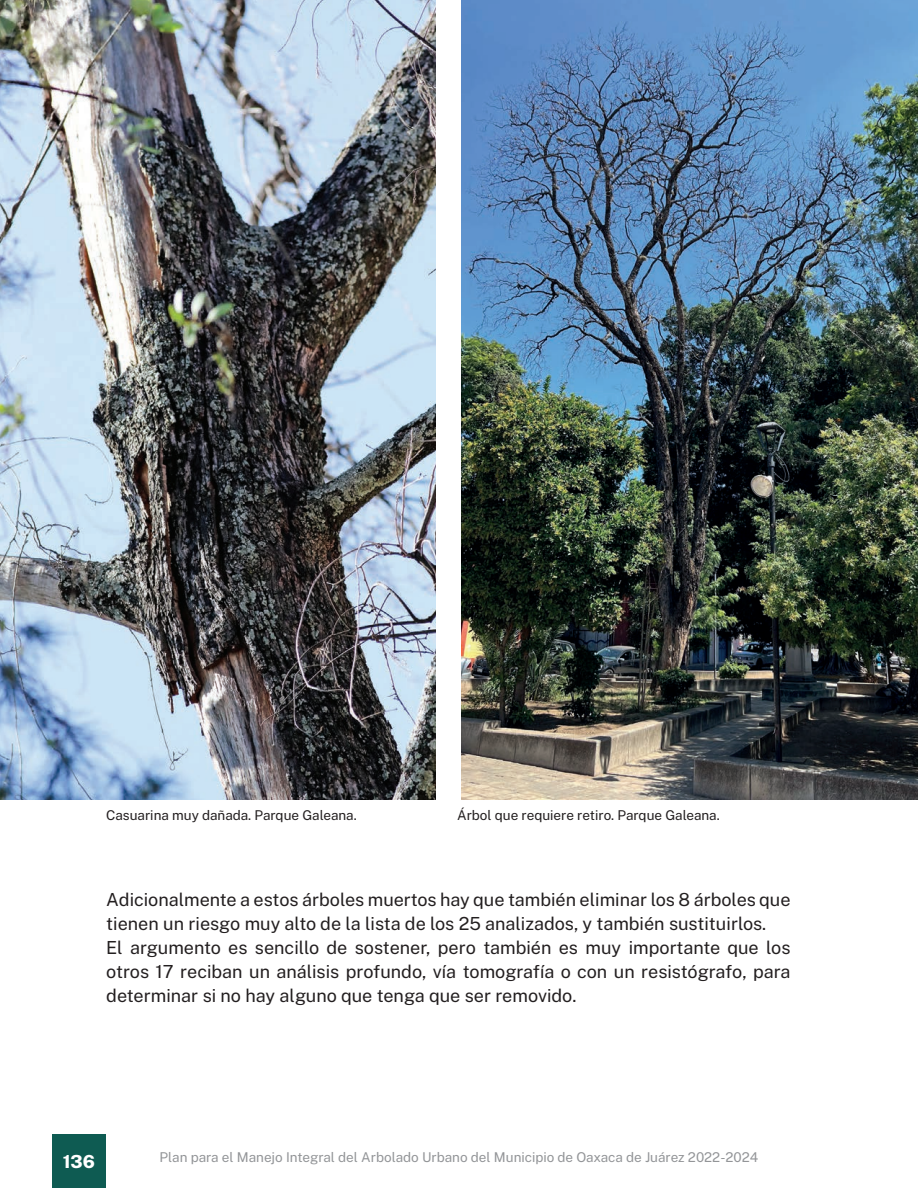
<style>
.page{position:relative;width:918px;height:1188px;background:#fff}
.page>*{position:absolute;margin:0;border:0;box-sizing:border-box;transform-origin:0 0}
.t1{font:18px/24px "Public Sans";color:#231f20}
.t2{font:800 18px "Public Sans";color:#fff}
.t3{font:13.5px "Public Sans";color:#939598}
.t4{font:13.5px "Public Sans";color:#231f20}
</style>
<div class="page">
<div style="left:52px;top:1134px;width:54px;height:54px;background:#0e5b52"></div>
<img style="left:0;top:0;width:436px;height:800px">
<img style="left:461px;top:0;width:457px;height:800px">
<p class="t4" style="left:106px;top:806px;width:252px">Casuarina muy dañada. Parque Galeana.</p>
<p class="t4" style="left:457px;top:806px;width:264px">Árbol que requiere retiro. Parque Galeana.</p>
<p class="t1" style="left:106px;top:887px;width:686px">Adicionalmente a estos árboles muertos hay que también eliminar los 8 árboles que tienen un riesgo muy alto de la lista de los 25 analizados, y también sustituirlos.<br>El argumento es sencillo de sostener, pero también es muy importante que los otros 17 reciban un análisis profundo, vía tomografía o con un resistógrafo, para determinar si no hay alguno que tenga que ser removido.</p>
<p class="t2" style="left:63px;top:1150px;width:34px">136</p>
<p class="t3" style="left:160px;top:1148px;width:600px">Plan para el Manejo Integral del Arbolado Urbano del Municipio de Oaxaca de Juárez 2022-2024</p>
</div>
